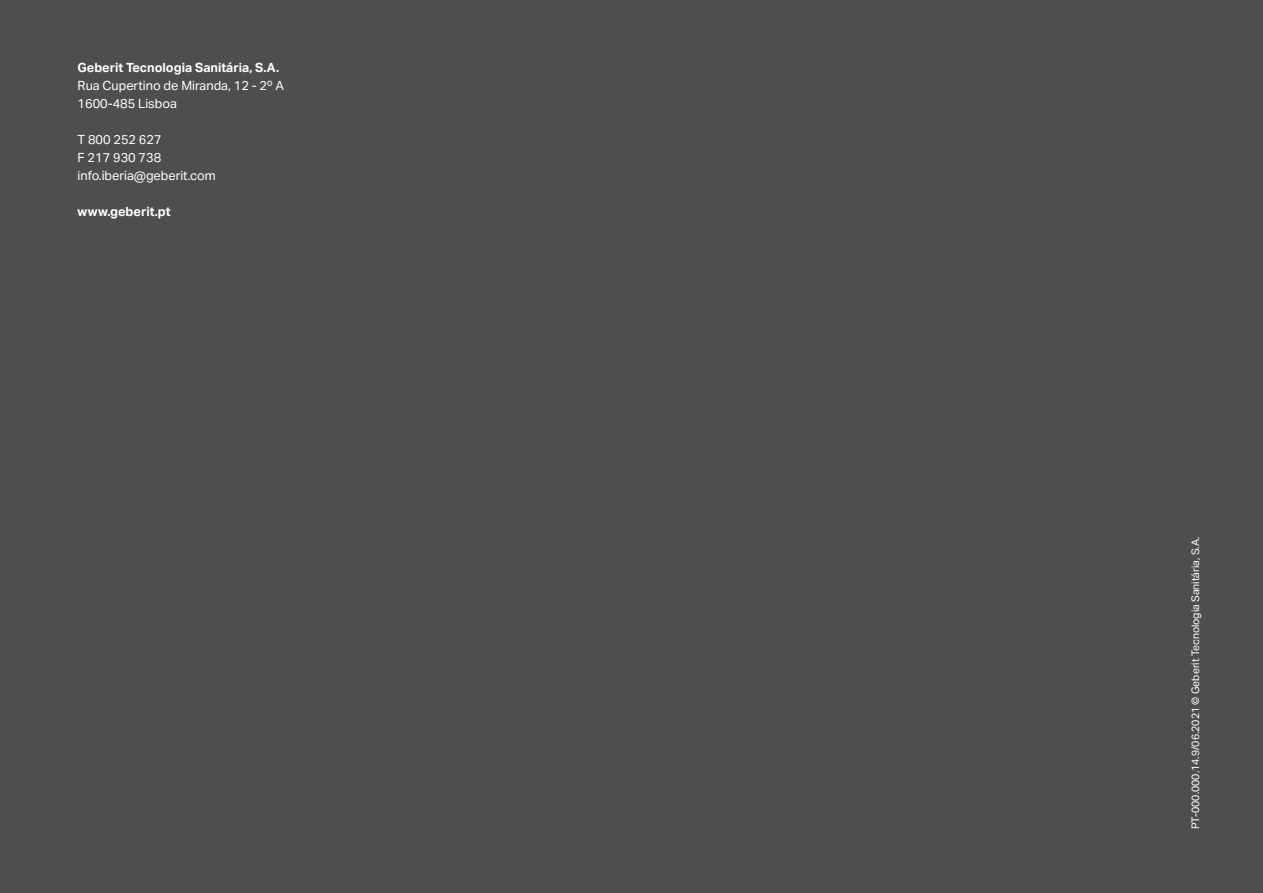
<style>
.page{position:relative;width:1263px;height:893px;background:#4e4e51}
.page>*{position:absolute;margin:0;border:0;box-sizing:border-box;transform-origin:0 0}
.t1{font:12.75px/18px "Aktiv Grotesk Geberit";color:#fff}
.t2{font:700 12.75px "Aktiv Grotesk Geberit";color:#fff}
.t3{font:10.5px "Aktiv Grotesk Geberit";color:#fff}
</style>
<div class="page">
<p class="t2" style="left:78px;top:60px;width:203px">Geberit Tecnologia Sanitária, S.A.</p>
<p class="t1" style="left:78px;top:76px;width:208px">Rua Cupertino de Miranda, 12 - 2º A<br>1600-485 Lisboa</p>
<p class="t1" style="left:78px;top:130px;width:140px">T 800 252 627<br>F 217 930 738 info.iberia@geberit.com</p>
<p class="t2" style="left:78px;top:204px;width:95px">www.geberit.pt</p>
<p class="t3" style="left:1189px;top:829px;width:294px;rotate:-90deg">PT-000.000.14.9/06.2021 © Geberit Tecnologia Sanitária, S.A.</p>
</div>
